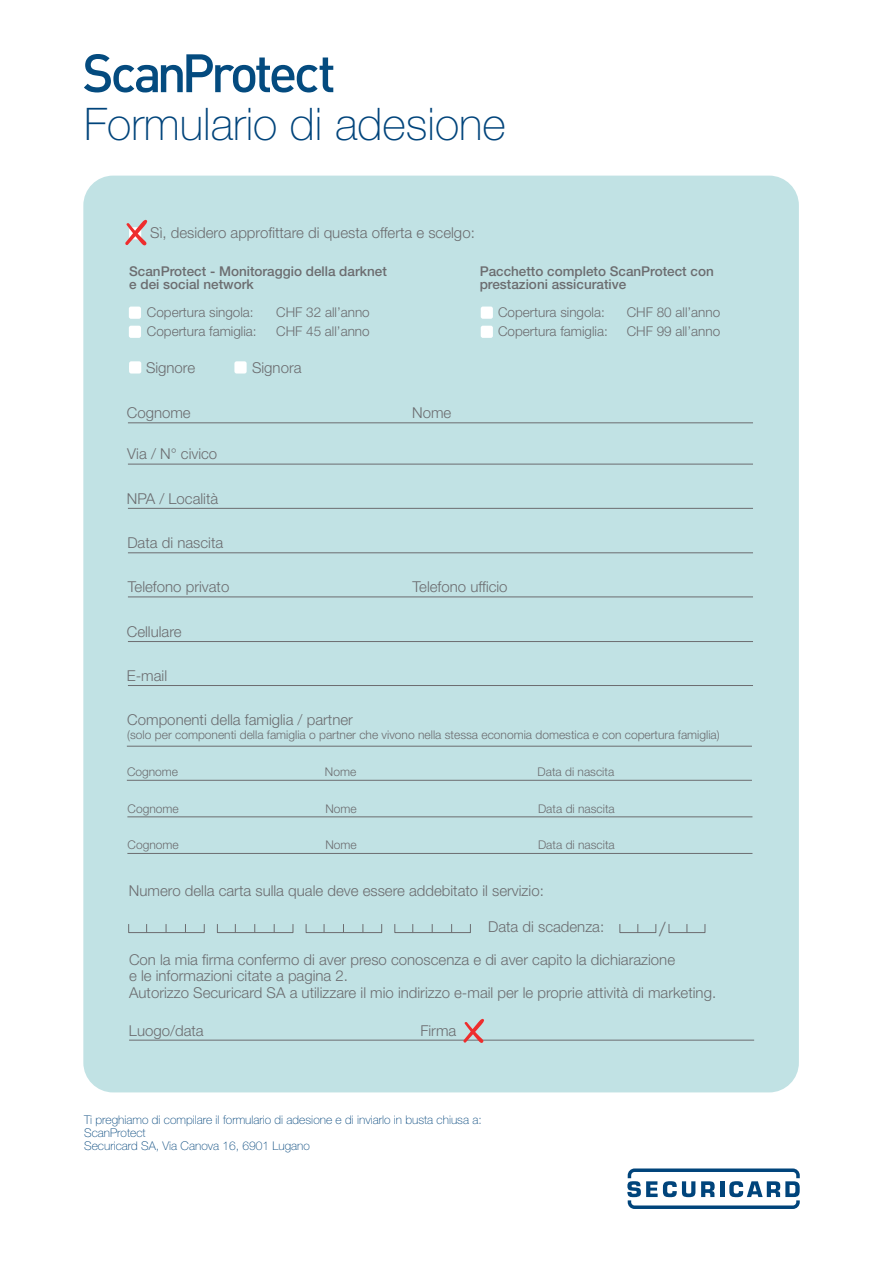
<style>
.page{position:relative;width:893px;height:1263px;background:#fff}
.page>*{position:absolute;margin:0;border:0;box-sizing:border-box;transform-origin:0 0}
.t1{font:100 45px "Helvetica Neue LT Std";color:#00447b}
.t2{font:300 19.5px "Helvetica Neue LT Std";color:#6c6d70}
.t3{font:300 15px/16px "Helvetica Neue LT Std";color:#6c6d70}
.t4{font:300 13.5px "Helvetica Neue LT Std";color:#6c6d70}
.t5{font:500 13.5px/13.5px "Helvetica Neue LT Std";color:#6c6d70}
.t6{font:300 12px "Helvetica Neue LT Std";color:#6c6d70}
.t7{font:100 12px/12.9px "Helvetica Neue LT Std";color:#00447b}
</style>
<div class="page">
<div style="left:83px;top:176px;width:716px;height:916px;background:#c1e2e4;border-radius:30px"></div>
<hr style="left:128px;top:422px;width:625px;height:1px;background:#6c6d70">
<hr style="left:128px;top:464px;width:625px;height:1px;background:#6c6d70">
<hr style="left:128px;top:508px;width:625px;height:1px;background:#6c6d70">
<hr style="left:128px;top:552px;width:625px;height:1px;background:#6c6d70">
<hr style="left:128px;top:596px;width:625px;height:1px;background:#6c6d70">
<hr style="left:128px;top:641px;width:625px;height:1px;background:#6c6d70">
<hr style="left:128px;top:685px;width:625px;height:1px;background:#6c6d70">
<hr style="left:127px;top:746px;width:625px;height:1px;background:#6c6d70">
<hr style="left:127px;top:780px;width:625px;height:1px;background:#6c6d70">
<hr style="left:127px;top:817px;width:625px;height:1px;background:#6c6d70">
<hr style="left:127px;top:853px;width:625px;height:1px;background:#6c6d70">
<hr style="left:129px;top:1040px;width:625px;height:1px;background:#6c6d70">
<div style="left:128px;top:924px;width:77px;height:9px;border:1px solid #6c6d70"></div>
<div style="left:217px;top:924px;width:76px;height:9px;border:1px solid #6c6d70"></div>
<div style="left:306px;top:924px;width:76px;height:9px;border:1px solid #6c6d70"></div>
<div style="left:394px;top:924px;width:77px;height:9px;border:1px solid #6c6d70"></div>
<div style="left:619px;top:924px;width:37px;height:9px;border:1px solid #6c6d70"></div>
<div style="left:669px;top:924px;width:36px;height:9px;border:1px solid #6c6d70"></div>
<svg style="left:463px;top:1018px;width:21px;height:25px"></svg>
<svg style="left:627px;top:1168px;width:173px;height:41px"></svg>
<svg style="left:84px;top:54px;width:249px;height:38px"></svg>
<div style="left:129px;top:361px;width:12px;height:12px;background:#fff;border-radius:2px"></div>
<div style="left:234px;top:361px;width:13px;height:12px;background:#fff;border-radius:2px"></div>
<div style="left:129px;top:307px;width:12px;height:12px;background:#fff;border-radius:2px"></div>
<div style="left:129px;top:326px;width:12px;height:12px;background:#fff;border-radius:2px"></div>
<div style="left:481px;top:307px;width:12px;height:12px;background:#fff;border-radius:2px"></div>
<div style="left:481px;top:326px;width:12px;height:12px;background:#fff;border-radius:2px"></div>
<svg style="left:125px;top:219px;width:23px;height:27px"></svg>
<h1 class="t1" style="left:84px;top:98px;width:423px">Formulario di adesione</h1>
<p class="t3" style="left:150px;top:224px;width:326px">Sì, desidero approfittare di questa offerta e scelgo:</p>
<p class="t5" style="left:129px;top:264px;width:259px">ScanProtect - Monitoraggio della darknet e dei social network</p>
<p class="t5" style="left:480px;top:264px;width:236px">Pacchetto completo ScanProtect con prestazioni assicurative</p>
<p class="t4" style="left:147px;top:304px;width:108px">Copertura singola:</p>
<p class="t4" style="left:276px;top:304px;width:95px">CHF 32 all’anno</p>
<p class="t4" style="left:498px;top:304px;width:108px">Copertura singola:</p>
<p class="t4" style="left:627px;top:304px;width:95px">CHF 80 all’anno</p>
<p class="t4" style="left:147px;top:322px;width:111px">Copertura famiglia:</p>
<p class="t4" style="left:276px;top:322px;width:95px">CHF 45 all’anno</p>
<p class="t4" style="left:498px;top:322px;width:111px">Copertura famiglia:</p>
<p class="t4" style="left:627px;top:322px;width:95px">CHF 99 all’anno</p>
<p class="t3" style="left:146px;top:359px;width:51px">Signore</p>
<p class="t3" style="left:252px;top:359px;width:51px">Signora</p>
<p class="t3" style="left:127px;top:404px;width:65px">Cognome</p>
<p class="t3" style="left:412px;top:404px;width:41px">Nome</p>
<p class="t3" style="left:127px;top:445px;width:92px">Via / N° civico</p>
<p class="t3" style="left:127px;top:490px;width:93px">NPA / Località</p>
<p class="t3" style="left:127px;top:534px;width:97px">Data di nascita</p>
<p class="t3" style="left:128px;top:578px;width:103px">Telefono privato</p>
<p class="t3" style="left:413px;top:578px;width:97px">Telefono ufficio</p>
<p class="t3" style="left:127px;top:623px;width:56px">Cellulare</p>
<p class="t3" style="left:127px;top:667px;width:42px">E-mail</p>
<p class="t3" style="left:127px;top:711px;width:227px">Componenti della famiglia / partner</p>
<p class="t6" style="left:127px;top:727px;width:594px">(solo per componenti della famiglia o partner che vivono nella stessa economia domestica e con copertura famiglia)</p>
<p class="t6" style="left:127px;top:764px;width:53px">Cognome</p>
<p class="t6" style="left:325px;top:764px;width:33px">Nome</p>
<p class="t6" style="left:538px;top:764px;width:78px">Data di nascita</p>
<p class="t6" style="left:128px;top:801px;width:53px">Cognome</p>
<p class="t6" style="left:325px;top:801px;width:33px">Nome</p>
<p class="t6" style="left:538px;top:801px;width:78px">Data di nascita</p>
<p class="t6" style="left:128px;top:838px;width:53px">Cognome</p>
<p class="t6" style="left:325px;top:838px;width:33px">Nome</p>
<p class="t6" style="left:538px;top:838px;width:78px">Data di nascita</p>
<p class="t3" style="left:129px;top:882px;width:416px">Numero della carta sulla quale deve essere addebitato il servizio:</p>
<p class="t3" style="left:488px;top:919px;width:118px">Data di scadenza:</p>
<h2 class="t2" style="left:659px;top:917px;width:8px">/</h2>
<p class="t3" style="left:129px;top:952px;width:589px">Con la mia firma confermo di aver preso conoscenza e di aver capito la dichiarazione<br>e le informazioni citate a pagina 2.<br>Autorizzo Securicard SA a utilizzare il mio indirizzo e-mail per le proprie attività di marketing.</p>
<p class="t3" style="left:129px;top:1022px;width:76px">Luogo/data</p>
<p class="t3" style="left:420px;top:1022px;width:37px">Firma</p>
<p class="t7" style="left:84px;top:1113px;width:399px">Ti preghiamo di compilare il formulario di adesione e di inviarlo in busta chiusa a:<br>ScanProtect<br>Securicard SA, Via Canova 16, 6901 Lugano</p>
</div>
